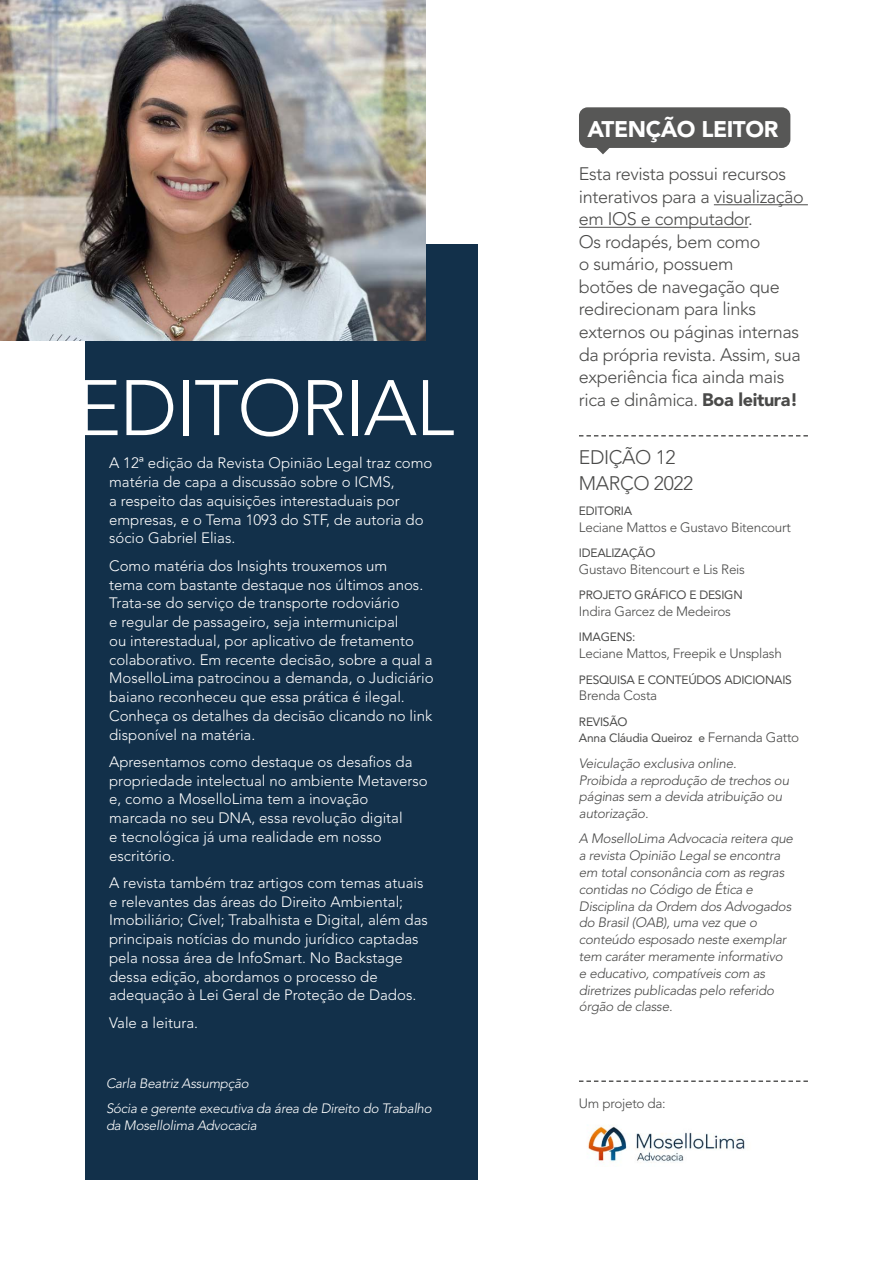
<style>
.page{position:relative;width:893px;height:1263px;background:#fff}
.page>*{position:absolute;margin:0;border:0;box-sizing:border-box;transform-origin:0 0}
.t1{font:300 77.7px "Avenir LT Std";letter-spacing:-.02em;color:#fff}
.t2{font:900 22.5px "Avenir LT Std";letter-spacing:-.02em;color:#fff}
.t3{font:300 19.5px/25.8px "Avenir LT Std";letter-spacing:-.02em;color:#4a4a49}
.t4{font:300 18px/22.5px "Avenir LT Std";letter-spacing:-.02em;color:#4a4a49}
.t5{font:300 15px/18.8px "Avenir LT Std";color:#fff}
.t6{font:italic 300 13.5px/16.8px "Avenir LT Std";letter-spacing:-.02em;color:#4a4a49}
.t7{font:300 13.5px "Avenir LT Std";letter-spacing:-.02em;color:#4a4a49}
.t8{font:italic 300 13.5px/25.3px "Avenir LT Std";letter-spacing:-.02em;color:#fff}
.t9{font:12px/16.8px "Avenir LT Std";letter-spacing:-.02em;color:#4a4a49}
.s1{font-weight:900}
.s2{font-weight:300;font-size:13.5px}
</style>
<div class="page">
<div style="left:579px;top:107px;width:211px;height:41px;background:#575756;border-radius:9px"></div>
<div style="left:85px;top:244px;width:393px;height:936px;background:#12304a"></div>
<hr style="left:892px;top:0;width:1px;height:1263px;background:#12304a">
<hr style="left:714px;top:204px;width:94px;height:1px;background:#4a4a49">
<hr style="left:579px;top:227px;width:169px;height:1px;background:#4a4a49">
<svg style="left:579px;top:435px;width:229px;height:1px"></svg>
<svg style="left:579px;top:1080px;width:229px;height:2px"></svg>
<svg style="left:596px;top:148px;width:14px;height:6px"></svg>
<img style="left:587px;top:1125px;width:158px;height:38px">
<img style="left:0;top:0;width:425px;height:340px">
<h1 class="t1" style="left:75px;top:363px;width:381px">EDITORIAL</h1>
<p class="t5" style="left:109px;top:454px;width:325px">A 12ª edição da Revista Opinião Legal traz como matéria de capa a discussão sobre o ICMS,<br>a respeito das aquisições interestaduais por empresas, e o Tema 1093 do STF, de autoria do sócio Gabriel Elias.</p>
<p class="t5" style="left:109px;top:556px;width:326px">Como matéria dos Insights trouxemos um<br>tema com bastante destaque nos últimos anos.<br>Trata-se do serviço de transporte rodoviário<br>e regular de passageiro, seja intermunicipal<br>ou interestadual, por aplicativo de fretamento colaborativo. Em recente decisão, sobre a qual a MoselloLima patrocinou a demanda, o Judiciário baiano reconheceu que essa prática é ilegal.<br>Conheça os detalhes da decisão clicando no link disponível na matéria.</p>
<p class="t5" style="left:109px;top:752px;width:320px">Apresentamos como destaque os desafios da propriedade intelectual no ambiente Metaverso e, como a MoselloLima tem a inovação marcada no seu DNA, essa revolução digital<br>e tecnológica já uma realidade em nosso escritório.</p>
<p class="t5" style="left:109px;top:873px;width:320px">A revista também traz artigos com temas atuais e relevantes das áreas do Direito Ambiental; Imobiliário; Cível; Trabalhista e Digital, além das principais notícias do mundo jurídico captadas pela nossa área de InfoSmart. No Backstage dessa edição, abordamos o processo de adequação à Lei Geral de Proteção de Dados.</p>
<p class="t5" style="left:109px;top:1013px;width:90px">Vale a leitura.</p>
<p class="t8" style="left:106px;top:1071px;width:327px">Carla Beatriz Assumpção<br>Sócia e gerente executiva da área de Direito do Trabalho</p>
<p class="t8" style="left:106px;top:1113px;width:152px">da Mosellolima Advocacia</p>
<h2 class="t2" style="left:587px;top:116px;width:192px">ATENÇÃO LEITOR</h2>
<p class="t4" style="left:579px;top:163px;width:226px">Esta revista possui recursos interativos para a visualização em IOS e computador.<br>Os rodapés, bem como<br>o sumário, possuem<br>botões de navegação que redirecionam para links externos ou páginas internas da própria revista. Assim, sua experiência fica ainda mais rica e dinâmica. <span class="s1">Boa leitura!</span></p>
<h3 class="t3" style="left:579px;top:444px;width:116px">EDIÇÃO 12<br>MARÇO 2022</h3>
<p class="t9" style="left:579px;top:503px;width:55px">EDITORIA</p>
<p class="t7" style="left:579px;top:519px;width:213px">Leciane Mattos e Gustavo Bitencourt</p>
<p class="t9" style="left:579px;top:545px;width:78px">IDEALIZAÇÃO</p>
<p class="t7" style="left:579px;top:561px;width:168px">Gustavo Bitencourt e Lis Reis</p>
<p class="t9" style="left:579px;top:587px;width:165px">PROJETO GRÁFICO E DESIGN</p>
<p class="t7" style="left:579px;top:603px;width:153px">Indira Garcez de Medeiros</p>
<p class="t9" style="left:579px;top:629px;width:58px">IMAGENS:</p>
<p class="t7" style="left:579px;top:646px;width:204px">Leciane Mattos, Freepik e Unsplash</p>
<p class="t9" style="left:579px;top:671px;width:214px">PESQUISA E CONTEÚDOS ADICIONAIS</p>
<p class="t7" style="left:579px;top:688px;width:80px">Brenda Costa</p>
<p class="t9" style="left:579px;top:713px;width:222px">REVISÃO<br>Anna Cláudia Queiroz e <span class="s2">Fernanda Gatto</span></p>
<p class="t6" style="left:579px;top:755px;width:212px">Veiculação exclusiva online.<br>Proibida a reprodução de trechos ou páginas sem a devida atribuição ou autorização.</p>
<p class="t6" style="left:579px;top:831px;width:216px">A MoselloLima Advocacia reitera que a revista Opinião Legal se encontra em total consonância com as regras contidas no Código de Ética e<br>Disciplina da Ordem dos Advogados do Brasil (OAB), uma vez que o conteúdo esposado neste exemplar tem caráter meramente informativo e educativo, compatíveis com as diretrizes publicadas pelo referido órgão de classe.</p>
<p class="t7" style="left:579px;top:1096px;width:88px">Um projeto da:</p>
</div>
